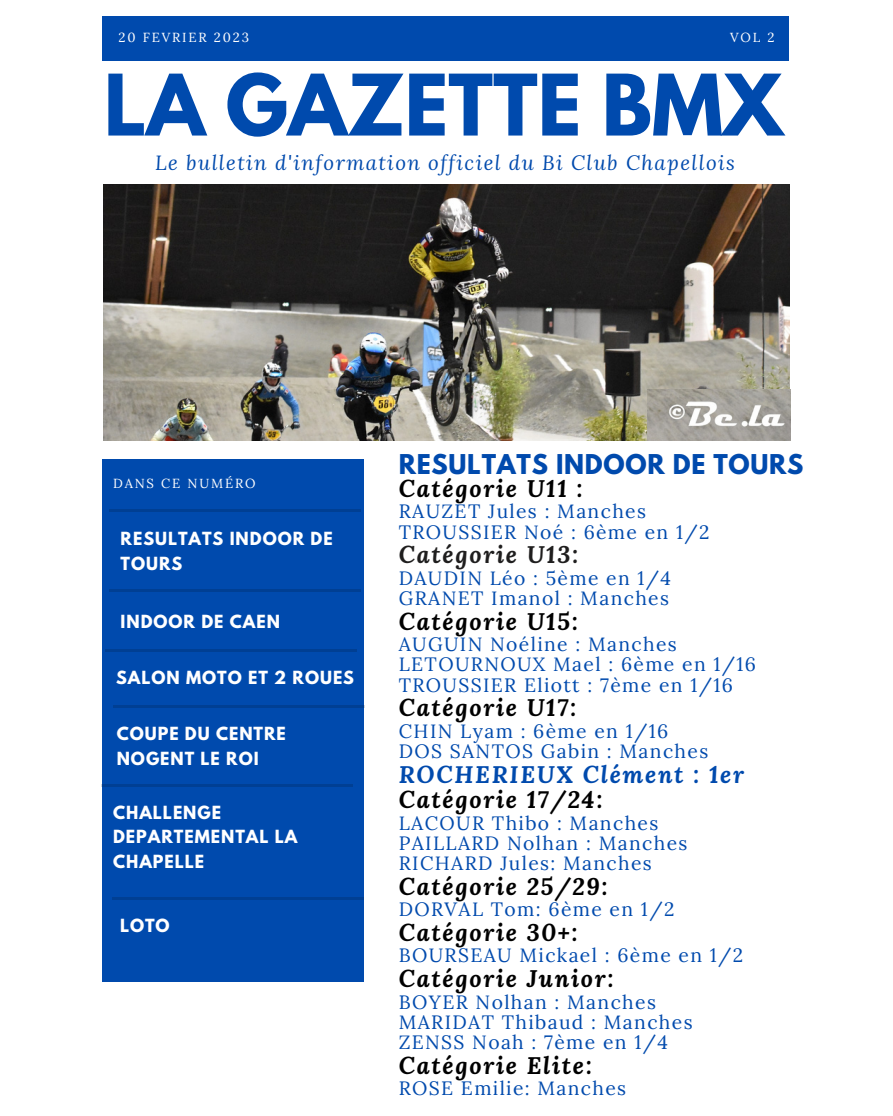
<style>
.page{position:relative;width:893px;height:1116px;background:#fff}
.page>*{position:absolute;margin:0;border:0;box-sizing:border-box;transform-origin:0 0}
.t1{font:700 75.15px "League Spartan";color:#004aad}
.t2{font:700 24.15px "League Spartan";letter-spacing:.03em;color:#004aad}
.t3{font:italic 700 23.85px "Lora";letter-spacing:.07em;color:#000}
.t4{font:italic 700 23.85px "Lora";letter-spacing:.07em;color:#004aad}
.t5{font:italic 700 23.85px "Lora";letter-spacing:.07em;color:#1f1e1e}
.t6{font:italic 20.4px "Lora";letter-spacing:.07em;color:#004aad}
.t7{font:19.35px/20.2px "Lora";letter-spacing:.07em;color:#004aad}
.t8{font:700 16.05px/24.8px "League Spartan";letter-spacing:.06em;color:#fff}
.t9{font:13.2px "Lora";letter-spacing:.14em;color:#fff}
</style>
<div class="page">
<div style="left:102px;top:16px;width:686px;height:44px;background:#004aad"></div>
<div style="left:102px;top:460px;width:261px;height:521px;background:#004aad"></div>
<hr style="left:109px;top:509px;width:251px;height:3px;background:#000">
<hr style="left:109px;top:589px;width:251px;height:3px;background:#000">
<hr style="left:105px;top:649px;width:252px;height:3px;background:#000">
<hr style="left:112px;top:897px;width:251px;height:3px;background:#000">
<img style="left:104px;top:185px;width:685px;height:255px">
<hr style="left:101px;top:784px;width:251px;height:3px;background:#000">
<hr style="left:113px;top:705px;width:251px;height:3px;background:#000">
<img style="left:647px;top:390px;width:143px;height:50px">
<p class="t9" style="left:118px;top:29px;width:132px">20 FEVRIER 2023</p>
<p class="t9" style="left:730px;top:29px;width:46px">VOL 2</p>
<h1 class="t1" style="left:104px;top:68px;width:680px">LA GAZETTE BMX</h1>
<p class="t6" style="left:155px;top:149px;width:581px">Le bulletin d'information officiel du Bi Club Chapellois</p>
<p class="t9" style="left:113px;top:475px;width:144px">DANS CE NUMÉRO</p>
<p class="t8" style="left:121px;top:528px;width:213px">RESULTATS INDOOR DE<br>TOURS</p>
<p class="t8" style="left:121px;top:611px;width:161px">INDOOR DE CAEN</p>
<p class="t8" style="left:116px;top:667px;width:239px">SALON MOTO ET 2 ROUES</p>
<p class="t8" style="left:117px;top:723px;width:171px">COUPE DU CENTRE<br>NOGENT LE ROI</p>
<p class="t8" style="left:113px;top:802px;width:186px">CHALLENGE<br>DEPARTEMENTAL LA<br>CHAPELLE</p>
<p class="t8" style="left:120px;top:915px;width:51px">LOTO</p>
<p class="t2" style="left:399px;top:452px;width:406px">RESULTATS INDOOR DE TOURS</p>
<p class="t3" style="left:399px;top:472px;width:185px">Catégorie U11 :</p>
<p class="t7" style="left:399px;top:501px;width:312px">RAUZET Jules : Manches<br>TROUSSIER Noé : 6ème en 1/2</p>
<p class="t5" style="left:399px;top:539px;width:181px">Catégorie U13:</p>
<p class="t7" style="left:399px;top:568px;width:274px">DAUDIN Léo : 5ème en 1/4<br>GRANET Imanol : Manches</p>
<p class="t3" style="left:399px;top:605px;width:181px">Catégorie U15:</p>
<p class="t7" style="left:399px;top:634px;width:359px">AUGUIN Noéline : Manches<br>LETOURNOUX Mael : 6ème en 1/16<br>TROUSSIER Eliott : 7ème en 1/16</p>
<p class="t3" style="left:399px;top:692px;width:179px">Catégorie U17:</p>
<p class="t7" style="left:399px;top:720px;width:311px">CHIN Lyam : 6ème en 1/16<br>DOS SANTOS Gabin : Manches</p>
<p class="t4" style="left:399px;top:758px;width:346px">ROCHERIEUX Clément : 1er</p>
<p class="t3" style="left:399px;top:784px;width:205px">Catégorie 17/24:</p>
<p class="t7" style="left:399px;top:813px;width:290px">LACOUR Thibo : Manches<br>PAILLARD Nolhan : Manches<br>RICHARD Jules: Manches</p>
<p class="t3" style="left:399px;top:870px;width:210px">Catégorie 25/29:</p>
<p class="t7" style="left:399px;top:899px;width:277px">DORVAL Tom: 6ème en 1/2</p>
<p class="t3" style="left:399px;top:916px;width:180px">Catégorie 30+:</p>
<p class="t7" style="left:399px;top:945px;width:346px">BOURSEAU Mickael : 6ème en 1/2</p>
<p class="t3" style="left:399px;top:963px;width:216px">Catégorie Junior:</p>
<p class="t7" style="left:399px;top:991px;width:295px">BOYER Nolhan : Manches<br>MARIDAT Thibaud : Manches<br>ZENSS Noah : 7ème en 1/4</p>
<p class="t3" style="left:399px;top:1049px;width:195px">Catégorie Elite:</p>
<p class="t7" style="left:399px;top:1078px;width:229px">ROSE Emilie: Manches</p>
</div>
